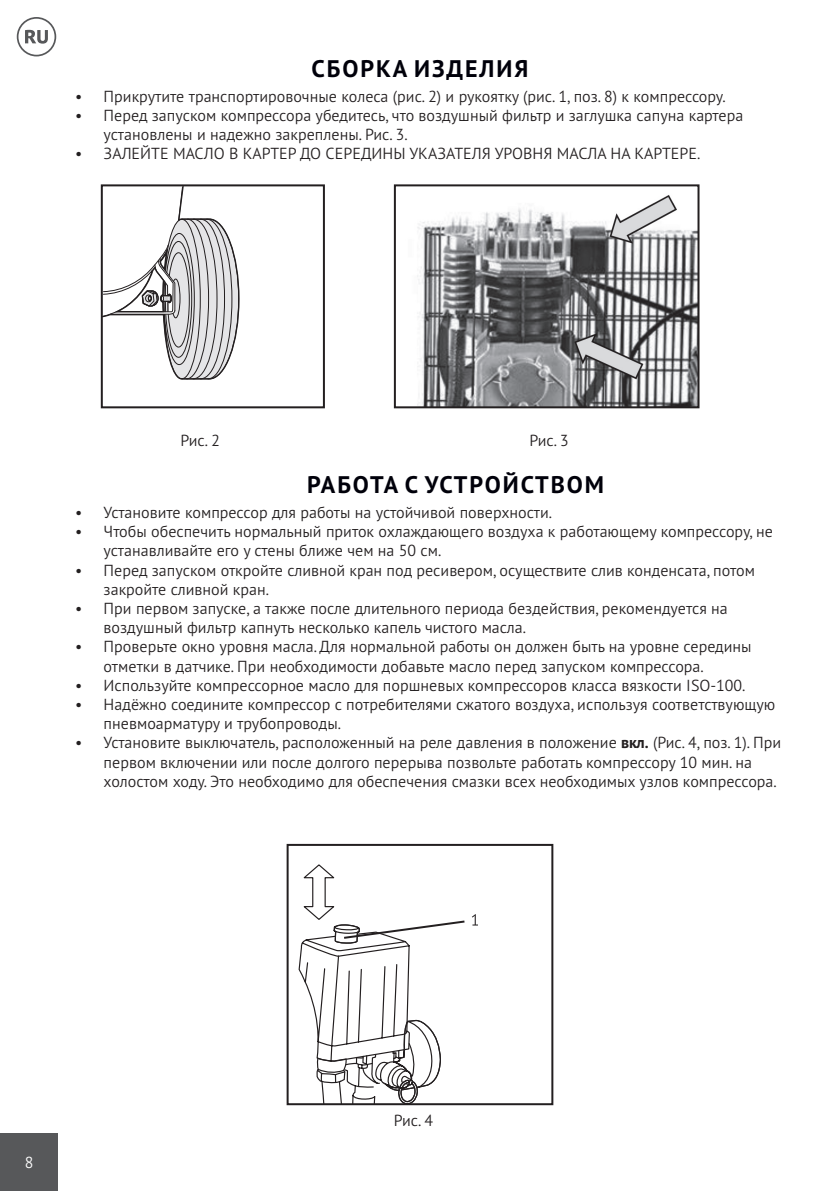
<style>
.page{position:relative;width:840px;height:1191px;background:#fff}
.page>*{position:absolute;margin:0;border:0;box-sizing:border-box;transform-origin:0 0}
.t1{font:700 24px "PT Sans Pro";letter-spacing:.08em;color:#00000a}
.t2{font:300 16px/19.2px "PT Sans Pro";color:#231f20}
.t3{font:300 16px "PT Sans Pro";color:#fff}
.t4{font:15.8px/18.8px "PT Sans Pro";color:#231f20}
.s1{font-weight:700}
</style>
<div class="page">
<div style="left:0;top:1133px;width:58px;height:58px;background:#57585a"></div>
<svg style="left:17px;top:17px;width:39px;height:39px"></svg>
<svg style="left:100px;top:184px;width:140px;height:216px"></svg>
<div style="left:101px;top:184px;width:224px;height:224px;border:2px solid #231f20"></div>
<div style="left:286px;top:844px;width:267px;height:261px;border:2px solid #231f20"></div>
<svg style="left:291px;top:864px;width:186px;height:240px"></svg>
<img style="left:417px;top:195px;width:279px;height:210px">
<div style="left:393px;top:184px;width:306px;height:224px;border:2px solid #231f20"></div>
<h1 class="t1" style="left:311px;top:52px;width:218px">СБОРКА ИЗДЕЛИЯ</h1>
<p class="t2" style="left:75px;top:86px;width:651px">• Прикрутите транспортировочные колеса (рис. 2) и рукоятку (рис. 1, поз. 8) к компрессору.</p>
<p class="t2" style="left:104px;top:105px;width:641px;text-indent:-28px">• Перед запуском компрессора убедитесь, что воздушный фильтр и заглушка сапуна картера установлены и надежно закреплены. Рис. 3.</p>
<p class="t2" style="left:75px;top:143px;width:626px">• ЗАЛЕЙТЕ МАСЛО В КАРТЕР ДО СЕРЕДИНЫ УКАЗАТЕЛЯ УРОВНЯ МАСЛА НА КАРТЕРЕ.</p>
<p class="t4" style="left:67px;top:111px;width:310px">Pirms elektriskās iekārtas lietošanas uzmanīgi izlasiet instrukcĳu</p>
<p class="t2" style="left:180px;top:430px;width:41px">Рис. 2</p>
<p class="t2" style="left:529px;top:430px;width:41px">Рис. 3</p>
<h1 class="t1" style="left:307px;top:469px;width:298px">РАБОТА С УСТРОЙСТВОМ</h1>
<p class="t2" style="left:75px;top:502px;width:478px">• Установите компрессор для работы на устойчивой поверхности.</p>
<p class="t2" style="left:104px;top:521px;width:670px;text-indent:-28px">• Чтобы обеспечить нормальный приток охлаждающего воздуха к работающему компрессору, не устанавливайте его у стены ближе чем на 50 см.</p>
<p class="t2" style="left:104px;top:560px;width:652px;text-indent:-28px">• Перед запуском откройте сливной кран под ресивером, осуществите слив конденсата, потом закройте сливной кран.</p>
<p class="t2" style="left:104px;top:598px;width:625px;text-indent:-28px">• При первом запуске, а также после длительного периода бездействия, рекомендуется на воздушный фильтр капнуть несколько капель чистого масла.</p>
<p class="t2" style="left:104px;top:637px;width:649px;text-indent:-28px">• Проверьте окно уровня масла. Для нормальной работы он должен быть на уровне середины отметки в датчике. При необходимости добавьте масло перед запуском компрессора.</p>
<p class="t2" style="left:75px;top:675px;width:671px">• Используйте компрессорное масло для поршневых компрессоров класса вязкости ISO-100.</p>
<p class="t2" style="left:104px;top:694px;width:672px;text-indent:-28px">• Надёжно соедините компрессор с потребителями сжатого воздуха, используя соответствующую пневмоарматуру и трубопроводы.</p>
<p class="t2" style="left:104px;top:733px;width:678px;text-indent:-28px">• Установите выключатель, расположенный на реле давления в положение <span class="s1">вкл.</span> (Рис. 4, поз. 1). При первом включении или после долгого перерыва позвольте работать компрессору 10 мин. на холостом ходу. Это необходимо для обеспечения смазки всех необходимых узлов компрессора.</p>
<p class="t3" style="left:25px;top:1152px;width:10px">8</p>
<p class="t2" style="left:393px;top:1109px;width:41px">Рис. 4</p>
</div>
